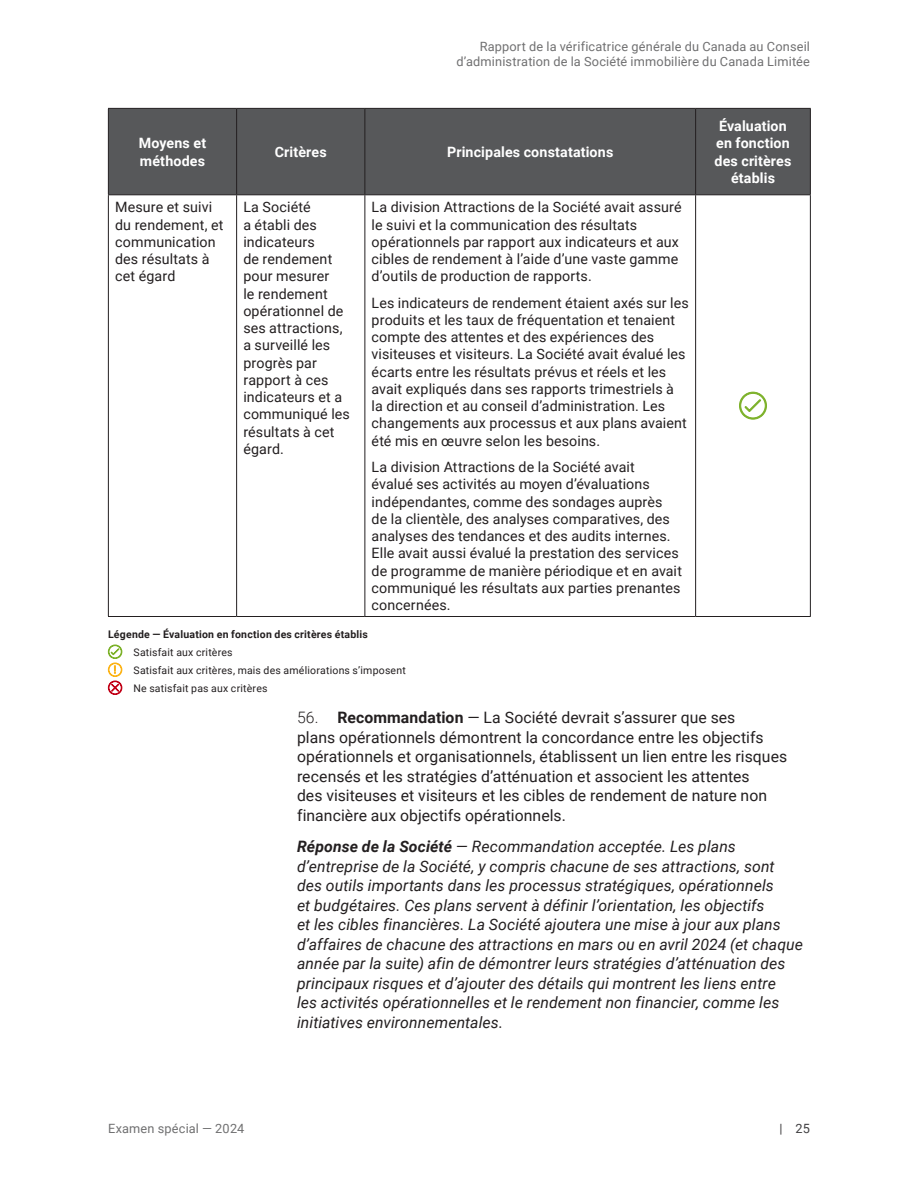
<style>
.page{position:relative;width:918px;height:1188px;background:#fff}
.page>*{position:absolute;margin:0;border:0;box-sizing:border-box;transform-origin:0 0}
.t1{font:italic 15.75px/19.5px "Roboto";letter-spacing:.005em;color:#231f20}
.t2{font:15.75px/19.5px "Roboto";letter-spacing:.005em;color:#231f20}
.t3{font:14.25px/17.2px "Roboto";letter-spacing:.01em;color:#231f20}
.t4{font:700 14.25px/17.2px "Roboto";letter-spacing:.01em;color:#fff}
.t5{font:12.75px/15.8px "Roboto";letter-spacing:.015em;color:#707071;text-align:right}
.t6{font:12.75px "Roboto";color:#414042}
.t7{font:10.5px/18px "Roboto";letter-spacing:.02em;color:#231f20}
.t8{font:700 10.5px "Roboto";letter-spacing:.02em;color:#231f20}
.s1{font-weight:300}
.s2{font-weight:700}
</style>
<div class="page">
<div style="left:109px;top:109px;width:701px;height:85px;background:#57585a"></div>
<hr style="left:108px;top:108px;width:129px;height:1px;background:#231f20">
<hr style="left:108px;top:109px;width:1px;height:85px;background:#231f20">
<hr style="left:237px;top:108px;width:128px;height:1px;background:#231f20">
<hr style="left:236px;top:109px;width:1px;height:85px;background:#231f20">
<hr style="left:365px;top:108px;width:331px;height:1px;background:#231f20">
<hr style="left:364px;top:109px;width:1px;height:85px;background:#231f20">
<hr style="left:696px;top:108px;width:115px;height:1px;background:#231f20">
<hr style="left:695px;top:109px;width:1px;height:85px;background:#231f20">
<hr style="left:810px;top:109px;width:1px;height:85px;background:#231f20">
<hr style="left:108px;top:194px;width:129px;height:1px;background:#231f20">
<hr style="left:108px;top:195px;width:1px;height:421px;background:#231f20">
<hr style="left:237px;top:194px;width:128px;height:1px;background:#231f20">
<hr style="left:236px;top:195px;width:1px;height:421px;background:#231f20">
<hr style="left:365px;top:194px;width:331px;height:1px;background:#231f20">
<hr style="left:364px;top:195px;width:1px;height:421px;background:#231f20">
<hr style="left:696px;top:194px;width:115px;height:1px;background:#231f20">
<hr style="left:695px;top:195px;width:1px;height:421px;background:#231f20">
<hr style="left:810px;top:195px;width:1px;height:421px;background:#231f20">
<hr style="left:108px;top:616px;width:129px;height:1px;background:#231f20">
<hr style="left:237px;top:616px;width:128px;height:1px;background:#231f20">
<hr style="left:365px;top:616px;width:331px;height:1px;background:#231f20">
<hr style="left:696px;top:616px;width:115px;height:1px;background:#231f20">
<svg style="left:739px;top:391px;width:28px;height:29px"></svg>
<svg style="left:108px;top:644px;width:15px;height:51px"></svg>
<p class="t5" style="left:456px;top:38px;width:355px">Rapport de la vérificatrice générale du Canada au Conseil d’administration de la Société immobilière du Canada Limitée</p>
<p class="t4" style="left:139px;top:134px;width:69px">Moyens et méthodes</p>
<p class="t4" style="left:275px;top:143px;width:54px">Critères</p>
<p class="t4" style="left:447px;top:143px;width:168px">Principales constatations</p>
<p class="t3" style="left:115px;top:198px;width:110px">Mesure et suivi du rendement, et communication des résultats à cet égard</p>
<p class="t3" style="left:243px;top:198px;width:108px">La Société<br>a établi des indicateurs<br>de rendement pour mesurer<br>le rendement opérationnel de ses attractions, a surveillé les progrès par rapport à ces indicateurs et a communiqué les résultats à cet égard.</p>
<p class="t3" style="left:372px;top:198px;width:311px">La division Attractions de la Société avait assuré le suivi et la communication des résultats opérationnels par rapport aux indicateurs et aux cibles de rendement à l’aide d’une vaste gamme d’outils de production de rapports.</p>
<p class="t3" style="left:372px;top:293px;width:319px">Les indicateurs de rendement étaient axés sur les produits et les taux de fréquentation et tenaient compte des attentes et des expériences des visiteuses et visiteurs. La Société avait évalué les écarts entre les résultats prévus et réels et les avait expliqués dans ses rapports trimestriels à<br>la direction et au conseil d’administration. Les changements aux processus et aux plans avaient été mis en œuvre selon les besoins.</p>
<p class="t3" style="left:372px;top:458px;width:312px">La division Attractions de la Société avait<br>évalué ses activités au moyen d’évaluations indépendantes, comme des sondages auprès<br>de la clientèle, des analyses comparatives, des analyses des tendances et des audits internes.<br>Elle avait aussi évalué la prestation des services de programme de manière périodique et en avait communiqué les résultats aux parties prenantes concernées.</p>
<p class="t4" style="left:715px;top:117px;width:78px;text-align:center">Évaluation en fonction des critères établis</p>
<p class="t8" style="left:108px;top:627px;width:261px">Légende — Évaluation en fonction des critères établis</p>
<p class="t7" style="left:133px;top:643px;width:274px">Satisfait aux critères<br>Satisfait aux critères, mais des améliorations s’imposent<br>Ne satisfait pas aux critères</p>
<p class="t2" style="left:297px;top:707px;width:492px"><span class="s1">56.</span> <span class="s2">Recommandation</span> — La Société devrait s’assurer que ses<br>plans opérationnels démontrent la concordance entre les objectifs opérationnels et organisationnels, établissent un lien entre les risques recensés et les stratégies d’atténuation et associent les attentes<br>des visiteuses et visiteurs et les cibles de rendement de nature non financière aux objectifs opérationnels.</p>
<p class="t1" style="left:297px;top:836px;width:508px"><span class="s2">Réponse de la Société</span> — Recommandation acceptée. Les plans d’entreprise de la Société, y compris chacune de ses attractions, sont des outils importants dans les processus stratégiques, opérationnels<br>et budgétaires. Ces plans servent à définir l’orientation, les objectifs<br>et les cibles financières. La Société ajoutera une mise à jour aux plans d’affaires de chacune des attractions en mars ou en avril 2024 (et chaque année par la suite) afin de démontrer leurs stratégies d’atténuation des principaux risques et d’ajouter des détails qui montrent les liens entre<br>les activités opérationnelles et le rendement non financier, comme les initiatives environnementales.</p>
<p class="t5" style="left:108px;top:1120px;width:138px">Examen spécial — 2024</p>
<p class="t6" style="left:780px;top:1120px;width:32px">| 25</p>
</div>
